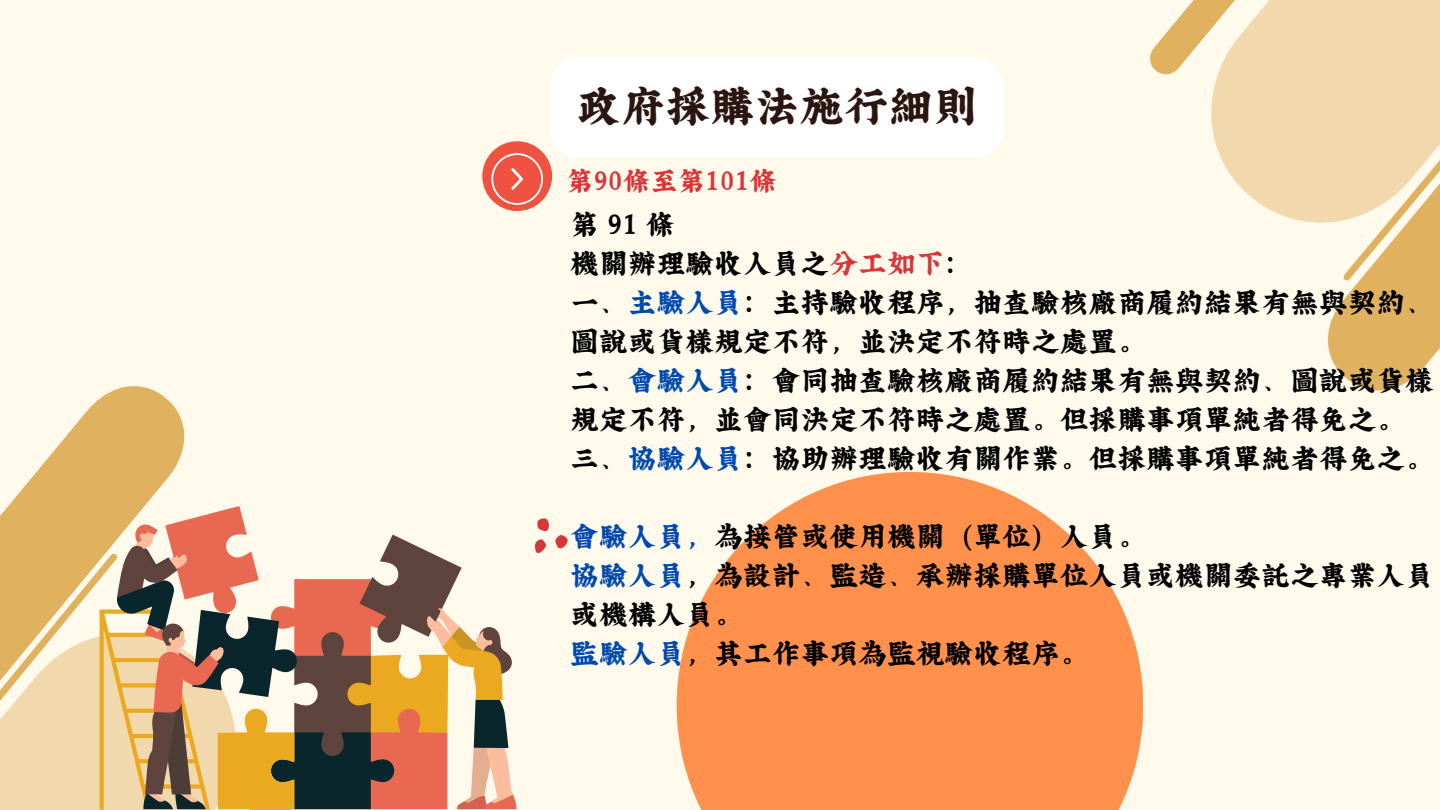
<style>
.page{position:relative;width:1440px;height:810px;background:#fffaeb}
.page>*{position:absolute;margin:0;border:0;box-sizing:border-box;transform-origin:0 0}
.t1{font:49.5px "Canva Wu Jing Kui Ben TC";color:#2b1511}
.t2{font:32px/39px "Canva Wu Jing Kui Ben TC";color:#000}
.t3{font:30.5px "Canva Wu Jing Kui Ben TC";color:#d73739}
.s1{color:#d73739}
.s2{color:#004aad}
</style>
<div class="page">
<svg style="left:8px;top:386px;width:177px;height:120px;fill:#e0b15e"></svg>
<div style="left:482px;top:141px;width:70px;height:70px;background:#ef5241;border-radius:50%"></div>
<svg style="left:677px;top:472px;width:466px;height:338px;fill:#ff914d"></svg>
<div style="left:551px;top:58px;width:452px;height:99px;background:#fff"></div>
<svg style="left:1211px;top:0;width:113px;height:223px;fill:#f1d9ad"></svg>
<svg style="left:1150px;top:0;width:101px;height:76px"></svg>
<svg style="left:1324px;top:0;width:116px;height:391px"></svg>
<div style="left:491px;top:153px;width:52px;height:52px;border:2px solid #fff;border-radius:50%"></div>
<svg style="left:511px;top:168px;width:12px;height:22px"></svg>
<svg style="left:0;top:506px;width:568px;height:304px"></svg>
<h1 class="t1" style="left:577px;top:82px;width:402px">政府採購法施行細則</h1>
<p class="t3" style="left:566px;top:166px;width:212px">第90條至第101條</p>
<p class="t2" style="left:570px;top:205px;width:106px">第91條</p>
<p class="t2" style="left:570px;top:244px;width:405px">機關辦理驗收人員之<span class="s1">分工如下</span>：</p>
<p class="t2" style="left:570px;top:283px;width:865px">一、<span class="s2">主驗人員</span>：主持驗收程序，抽查驗核廠商履約結果有無與契約、圖說或貨樣規定不符，並決定不符時之處置。</p>
<p class="t2" style="left:570px;top:361px;width:865px">二、<span class="s2">會驗人員</span>：會同抽查驗核廠商履約結果有無與契約、圖說或貨樣規定不符，並會同決定不符時之處置。但採購事項單純者得免之。</p>
<p class="t2" style="left:570px;top:439px;width:865px">三、<span class="s2">協驗人員</span>：協助辦理驗收有關作業。但採購事項單純者得免之。</p>
<p class="t2" style="left:570px;top:517px;width:577px"><span class="s2">會驗人員，</span>為接管或使用機關（單位）人員。</p>
<p class="t2" style="left:570px;top:556px;width:865px"><span class="s2">協驗人員</span>，為設計、監造、承辦採購單位人員或機關委託之專業人員或機構人員。</p>
<p class="t2" style="left:570px;top:634px;width:520px"><span class="s2">監驗人員</span>，其工作事項為監視驗收程序。</p>
</div>
